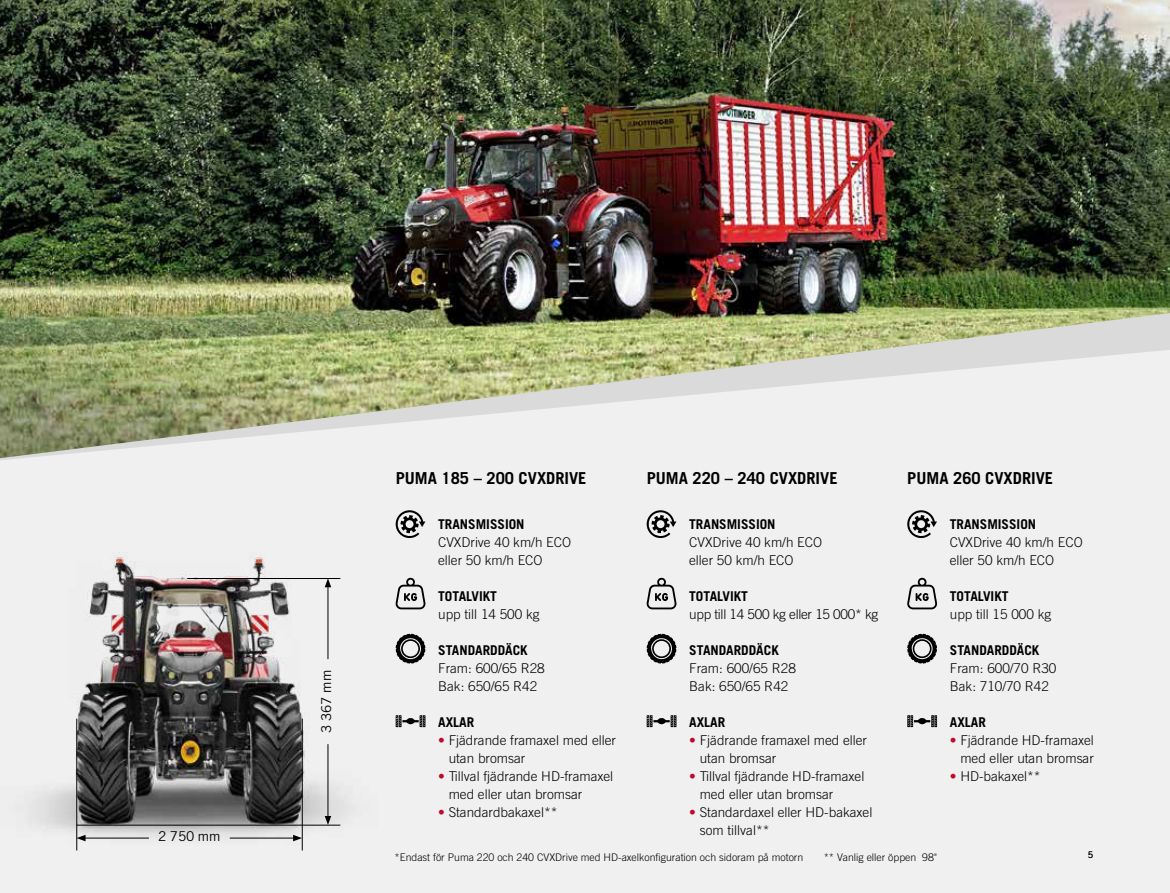
<style>
.page{position:relative;width:1170px;height:893px;background:#fff}
.page>*{position:absolute;margin:0;border:0;box-sizing:border-box;transform-origin:0 0}
.t1{font:700 16.5px "Trade Gothic LT Pro";color:#000}
.t2{font:300 13.5px/18px "Trade Gothic LT Pro";color:#000}
.t3{font:700 13.5px "Trade Gothic LT Pro";color:#000}
.t4{font:300 13.5px "Trade Gothic LT Pro";letter-spacing:-.02em;color:#000}
.t5{font:13.5px "Trade Gothic LT Pro";color:#000}
.t6{font:300 10.5px "Trade Gothic LT Pro";color:#000}
.t7{font:9px "Trade Gothic LT Pro";color:#000}
.s1{color:#c10b25}
</style>
<div class="page">
<div style="left:0;top:0;width:1169px;height:893px;background:#f0f0f0"></div>
<img style="left:0;top:0;width:1169px;height:313px">
<svg style="left:0;top:313px;width:1169px;height:147px"></svg>
<svg style="left:395px;top:510px;width:30px;height:28px"></svg>
<svg style="left:395px;top:578px;width:30px;height:31px"></svg>
<svg style="left:395px;top:634px;width:30px;height:30px"></svg>
<svg style="left:395px;top:715px;width:30px;height:12px"></svg>
<svg style="left:646px;top:510px;width:30px;height:28px"></svg>
<svg style="left:646px;top:578px;width:30px;height:31px"></svg>
<svg style="left:646px;top:634px;width:30px;height:30px"></svg>
<svg style="left:646px;top:715px;width:30px;height:12px"></svg>
<svg style="left:907px;top:510px;width:29px;height:28px"></svg>
<svg style="left:907px;top:578px;width:30px;height:31px"></svg>
<svg style="left:907px;top:634px;width:29px;height:30px"></svg>
<svg style="left:907px;top:715px;width:29px;height:12px"></svg>
<img style="left:31px;top:556px;width:318px;height:295px">
<hr style="left:302px;top:719px;width:1px;height:131px;background:#000">
<hr style="left:76px;top:719px;width:1px;height:131px;background:#000">
<hr style="left:187px;top:578px;width:153px;height:1px;background:#000">
<hr style="left:77px;top:825px;width:263px;height:1px;background:#000">
<hr style="left:83px;top:838px;width:66px;height:1px;background:#000">
<svg style="left:77px;top:835px;width:9px;height:6px"></svg>
<hr style="left:230px;top:838px;width:65px;height:1px;background:#000">
<svg style="left:293px;top:835px;width:9px;height:6px"></svg>
<hr style="left:328px;top:744px;width:1px;height:74px;background:#000">
<svg style="left:325px;top:816px;width:6px;height:9px"></svg>
<hr style="left:328px;top:585px;width:1px;height:74px;background:#000">
<svg style="left:325px;top:579px;width:6px;height:8px"></svg>
<p class="t5" style="left:158px;top:828px;width:64px">2 750 mm</p>
<p class="t5" style="left:318px;top:733px;width:65px;rotate:-90deg">3 367 mm</p>
<p class="t1" style="left:395px;top:468px;width:192px">PUMA 185 – 200 CVXDRIVE</p>
<p class="t3" style="left:438px;top:515px;width:88px">TRANSMISSION</p>
<p class="t2" style="left:438px;top:533px;width:134px">CVXDrive 40 km/h ECO eller 50 km/h ECO</p>
<p class="t3" style="left:438px;top:587px;width:60px">TOTALVIKT</p>
<p class="t2" style="left:438px;top:605px;width:103px">upp till 14 500 kg</p>
<p class="t3" style="left:438px;top:641px;width:91px">STANDARDDÄCK</p>
<p class="t2" style="left:438px;top:659px;width:108px">Fram: 600/65 R28<br>Bak: 650/65 R42</p>
<p class="t3" style="left:438px;top:713px;width:38px">AXLAR</p>
<p class="t2" style="left:448px;top:731px;width:169px;text-indent:-11px"><span class="s1">•</span> Fjädrande framaxel med eller utan bromsar</p>
<p class="t2" style="left:448px;top:767px;width:166px;text-indent:-11px"><span class="s1">•</span> Tillval fjädrande HD-framaxel med eller utan bromsar</p>
<p class="t2" style="left:438px;top:802px;width:121px"><span class="s1">•</span> Standardbakaxel**</p>
<p class="t1" style="left:646px;top:468px;width:192px">PUMA 220 – 240 CVXDRIVE</p>
<p class="t1" style="left:907px;top:468px;width:147px">PUMA 260 CVXDRIVE</p>
<p class="t3" style="left:689px;top:515px;width:88px">TRANSMISSION</p>
<p class="t2" style="left:689px;top:533px;width:134px">CVXDrive 40 km/h ECO eller 50 km/h ECO</p>
<p class="t3" style="left:689px;top:587px;width:60px">TOTALVIKT</p>
<p class="t4" style="left:689px;top:606px;width:190px">upp till 14 500 kg eller 15 000* kg</p>
<p class="t3" style="left:689px;top:641px;width:91px">STANDARDDÄCK</p>
<p class="t2" style="left:689px;top:659px;width:108px">Fram: 600/65 R28<br>Bak: 650/65 R42</p>
<p class="t3" style="left:689px;top:713px;width:38px">AXLAR</p>
<p class="t2" style="left:699px;top:731px;width:169px;text-indent:-11px"><span class="s1">•</span> Fjädrande framaxel med eller utan bromsar</p>
<p class="t2" style="left:699px;top:767px;width:166px;text-indent:-11px"><span class="s1">•</span> Tillval fjädrande HD-framaxel med eller utan bromsar</p>
<p class="t2" style="left:699px;top:802px;width:174px;text-indent:-11px"><span class="s1">•</span> Standardaxel eller HD-bakaxel som tillval**</p>
<p class="t3" style="left:949px;top:515px;width:88px">TRANSMISSION</p>
<p class="t2" style="left:949px;top:533px;width:134px">CVXDrive 40 km/h ECO eller 50 km/h ECO</p>
<p class="t3" style="left:949px;top:587px;width:60px">TOTALVIKT</p>
<p class="t2" style="left:949px;top:605px;width:103px">upp till 15 000 kg</p>
<p class="t3" style="left:949px;top:641px;width:91px">STANDARDDÄCK</p>
<p class="t2" style="left:949px;top:659px;width:108px">Fram: 600/70 R30<br>Bak: 710/70 R42</p>
<p class="t3" style="left:949px;top:713px;width:38px">AXLAR</p>
<p class="t2" style="left:949px;top:731px;width:146px;text-align:right"><span class="s1">•</span> Fjädrande HD-framaxel med eller utan bromsar</p>
<p class="t2" style="left:949px;top:767px;width:92px"><span class="s1">•</span> HD-bakaxel**</p>
<p class="t6" style="left:394px;top:851px;width:410px">*Endast för Puma 220 och 240 CVXDrive med HD-axelkonfiguration och sidoram på motorn</p>
<p class="t6" style="left:823px;top:851px;width:115px">** Vanlig eller öppen 98"</p>
<p class="t7" style="left:1087px;top:849px;width:7px">5</p>
</div>
